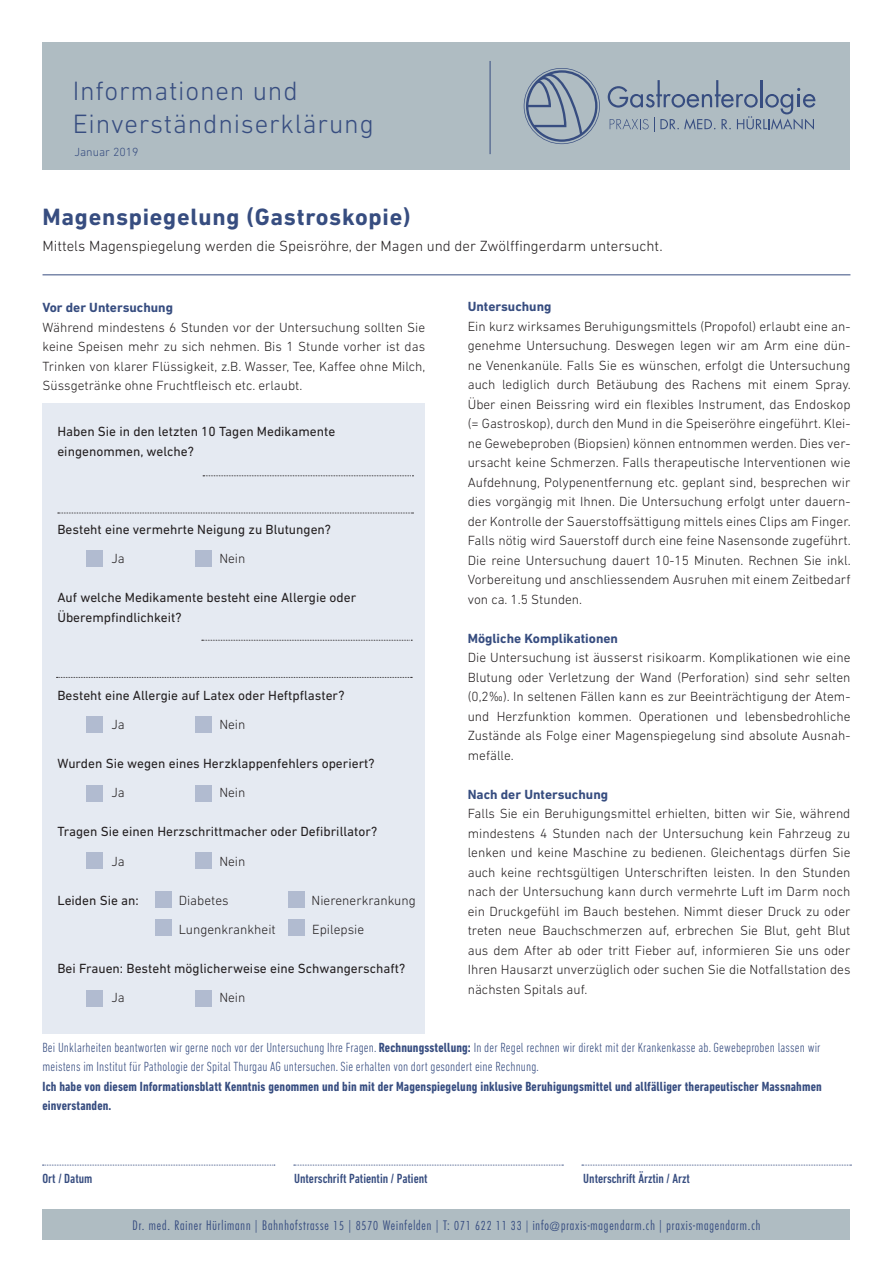
<style>
.page{position:relative;width:893px;height:1263px;background:#fff}
.page>*{position:absolute;margin:0;border:0;box-sizing:border-box;transform-origin:0 0}
.t1{font:300 27px/33px "DIN Next LT Pro";letter-spacing:.03em;color:#374d80}
.t2{font:700 24px "DIN Next LT Pro";letter-spacing:.03em;color:#374d80}
.t3{font:300 15px "DIN Next LT Pro";color:#231f20}
.t4{font:300 13.5px/19.5px "DIN Next LT Pro";color:#231f20;text-align:justify}
.t5{font:13.5px/19.5px "DIN Next LT Pro";color:#231f20}
.t6{font:300 condensed 13.5px/19.5px "DIN Next LT Pro";letter-spacing:.01em;color:#374d80}
.t7{font:700 condensed 13.5px/19.5px "DIN Next LT Pro";letter-spacing:.01em;color:#374d80}
.t8{font:700 13.5px "DIN Next LT Pro";color:#374d80}
.t9{font:500 condensed 13.5px "DIN Next LT Pro";color:#374d80}
.t10{font:300 condensed 12.75px "Futura Std";letter-spacing:.07em;color:#374d80}
.t11{font:300 12px "DIN Next LT Pro";color:#374d80}
.s1{font-weight:700}
.s2{font-size:12px}
.s3{font-size:12.3px}
</style>
<div class="page">
<div style="left:43px;top:43px;width:807px;height:127px;background:#afbcc2"></div>
<svg style="left:524px;top:68px;width:76px;height:76px"></svg>
<svg style="left:608px;top:80px;width:208px;height:52px"></svg>
<hr style="left:490px;top:61px;width:1px;height:93px;background:#374d80">
<div style="left:43px;top:1209px;width:807px;height:30px;background:#afbcc2"></div>
<hr style="left:43px;top:274px;width:807px;height:1px;background:#374d80">
<svg style="left:43px;top:1165px;width:232px;height:1px"></svg>
<svg style="left:294px;top:1165px;width:269px;height:1px"></svg>
<svg style="left:582px;top:1165px;width:269px;height:1px"></svg>
<div style="left:43px;top:403px;width:382px;height:630px;background:#e5eaf2"></div>
<div style="left:86px;top:550px;width:17px;height:16px;background:#b1bbd0"></div>
<div style="left:195px;top:550px;width:16px;height:16px;background:#b1bbd0"></div>
<div style="left:86px;top:716px;width:17px;height:16px;background:#b1bbd0"></div>
<div style="left:195px;top:716px;width:16px;height:16px;background:#b1bbd0"></div>
<div style="left:86px;top:785px;width:17px;height:16px;background:#b1bbd0"></div>
<div style="left:195px;top:785px;width:16px;height:16px;background:#b1bbd0"></div>
<div style="left:86px;top:852px;width:17px;height:16px;background:#b1bbd0"></div>
<div style="left:195px;top:852px;width:16px;height:16px;background:#b1bbd0"></div>
<div style="left:86px;top:990px;width:17px;height:16px;background:#b1bbd0"></div>
<div style="left:195px;top:990px;width:16px;height:16px;background:#b1bbd0"></div>
<div style="left:156px;top:891px;width:16px;height:17px;background:#b1bbd0"></div>
<div style="left:288px;top:891px;width:17px;height:17px;background:#b1bbd0"></div>
<div style="left:156px;top:919px;width:16px;height:17px;background:#b1bbd0"></div>
<div style="left:288px;top:919px;width:17px;height:17px;background:#b1bbd0"></div>
<svg style="left:203px;top:475px;width:210px;height:1px"></svg>
<svg style="left:58px;top:513px;width:355px;height:1px"></svg>
<svg style="left:202px;top:640px;width:210px;height:1px"></svg>
<svg style="left:57px;top:677px;width:355px;height:1px"></svg>
<h1 class="t1" style="left:73px;top:74px;width:303px">Informationen und<br>Einverständniserklärung</h1>
<p class="t11" style="left:74px;top:145px;width:66px">Januar 2019</p>
<h2 class="t2" style="left:43px;top:203px;width:369px">Magenspiegelung (Gastroskopie)</h2>
<p class="t3" style="left:43px;top:237px;width:622px">Mittels Magenspiegelung werden die Speisröhre, der Magen und der Zwölffingerdarm untersucht.</p>
<p class="t8" style="left:43px;top:300px;width:132px">Vor der Untersuchung</p>
<p class="t4" style="left:43px;top:317px;width:384px">Während mindestens 6 Stunden vor der Untersuchung sollten Sie keine Speisen mehr zu sich nehmen. Bis 1 Stunde vorher ist das Trinken von klarer Flüssigkeit, z.B. Wasser, Tee, Kaffee ohne Milch, Süssgetränke ohne Fruchtfleisch etc. erlaubt.</p>
<p class="t5" style="left:57px;top:422px;width:279px">Haben Sie in den letzten 10 Tagen Medikamente eingenommen, welche?</p>
<p class="t5" style="left:57px;top:519px;width:275px">Besteht eine vermehrte Neigung zu Blutungen?</p>
<p class="t4" style="left:111px;top:549px;width:15px">Ja</p>
<p class="t4" style="left:219px;top:549px;width:28px">Nein</p>
<p class="t5" style="left:57px;top:588px;width:300px">Auf welche Medikamente besteht eine Allergie oder<br>Überempfindlichkeit?</p>
<p class="t5" style="left:57px;top:685px;width:289px">Besteht eine Allergie auf Latex oder Heftpflaster?</p>
<p class="t4" style="left:111px;top:714px;width:15px">Ja</p>
<p class="t4" style="left:219px;top:714px;width:28px">Nein</p>
<p class="t5" style="left:57px;top:753px;width:319px">Wurden Sie wegen eines Herzklappenfehlers operiert?</p>
<p class="t4" style="left:111px;top:783px;width:15px">Ja</p>
<p class="t4" style="left:219px;top:783px;width:28px">Nein</p>
<p class="t5" style="left:57px;top:822px;width:321px">Tragen Sie einen Herzschrittmacher oder Defibrillator?</p>
<p class="t4" style="left:111px;top:851px;width:15px">Ja</p>
<p class="t4" style="left:219px;top:851px;width:28px">Nein</p>
<p class="t5" style="left:57px;top:890px;width:83px">Leiden Sie an:</p>
<p class="t4" style="left:179px;top:890px;width:51px">Diabetes</p>
<p class="t4" style="left:312px;top:890px;width:106px">Nierenerkrankung</p>
<p class="t4" style="left:179px;top:919px;width:99px">Lungenkrankheit</p>
<p class="t4" style="left:312px;top:919px;width:53px">Epilepsie</p>
<p class="t5" style="left:57px;top:958px;width:349px">Bei Frauen: Besteht möglicherweise eine Schwangerschaft?</p>
<p class="t4" style="left:111px;top:987px;width:15px">Ja</p>
<p class="t4" style="left:219px;top:987px;width:28px">Nein</p>
<p class="t8" style="left:468px;top:299px;width:85px">Untersuchung</p>
<p class="t4" style="left:468px;top:316px;width:385px">Ein kurz wirksames Beruhigungsmittels (Propofol) erlaubt eine an&shy;genehme Untersuchung. Deswegen legen wir am Arm eine dün&shy;ne Venenkanüle. Falls Sie es wünschen, erfolgt die Untersuchung auch lediglich durch Betäubung des Rachens mit einem Spray.<br>Über einen Beissring wird ein flexibles Instrument, das Endoskop (= Gastroskop), durch den Mund in die Speiseröhre eingeführt. Klei&shy;ne Gewebeproben (Biopsien) können entnommen werden. Dies ver&shy;ursacht keine Schmerzen. Falls therapeutische Interventionen wie Aufdehnung, Polypenentfernung etc. geplant sind, besprechen wir dies vorgängig mit Ihnen. Die Untersuchung erfolgt unter dauern&shy;der Kontrolle der Sauerstoffsättigung mittels eines Clips am Finger.<br>Falls nötig wird Sauerstoff durch eine feine Nasensonde zugeführt.<br>Die reine Untersuchung dauert 10-15 Minuten. Rechnen Sie inkl.<br>Vorbereitung und anschliessendem Ausruhen mit einem Zeitbedarf von ca. 1.5 Stunden.</p>
<p class="t8" style="left:468px;top:630px;width:152px">Mögliche Komplikationen</p>
<p class="t4" style="left:468px;top:648px;width:384px">Die Untersuchung ist äusserst risikoarm. Komplikationen wie eine Blutung oder Verletzung der Wand (Perforation) sind sehr selten (0,2‰). In seltenen Fällen kann es zur Beeinträchtigung der Atem&shy;und Herzfunktion kommen. Operationen und lebensbedrohliche Zustände als Folge einer Magenspiegelung sind absolute Ausnah&shy;mefälle.</p>
<p class="t8" style="left:468px;top:786px;width:142px">Nach der Untersuchung</p>
<p class="t4" style="left:468px;top:804px;width:384px">Falls Sie ein Beruhigungsmittel erhielten, bitten wir Sie, während mindestens 4 Stunden nach der Untersuchung kein Fahrzeug zu lenken und keine Maschine zu bedienen. Gleichentags dürfen Sie auch keine rechtsgültigen Unterschriften leisten. In den Stunden nach der Untersuchung kann durch vermehrte Luft im Darm noch ein Druckgefühl im Bauch bestehen. Nimmt dieser Druck zu oder treten neue Bauchschmerzen auf, erbrechen Sie Blut, geht Blut aus dem After ab oder tritt Fieber auf, informieren Sie uns oder Ihren Hausarzt unverzüglich oder suchen Sie die Notfallstation des nächsten Spitals auf.</p>
<p class="t6" style="left:43px;top:1037px;width:780px">Bei Unklarheiten beantworten wir gerne noch vor der Untersuchung Ihre Fragen. <span class="s1">Rechnungsstellung:</span> In der Regel rechnen wir direkt mit der Krankenkasse ab. Gewebeproben lassen wir meistens im Institut für Pathologie der Spital Thurgau AG untersuchen. Sie erhalten von dort gesondert eine Rechnung.</p>
<p class="t7" style="left:43px;top:1077px;width:781px">Ich habe von diesem Informationsblatt Kenntnis genommen und bin mit der Magenspiegelung inklusive Beruhigungsmittel und allfälliger therapeutischer Massnahmen einverstanden.</p>
<p class="t9" style="left:43px;top:1170px;width:52px">Ort / Datum</p>
<p class="t9" style="left:294px;top:1170px;width:135px">Unterschrift Patientin / Patient</p>
<p class="t9" style="left:583px;top:1170px;width:108px">Unterschrift Ärztin / Arzt</p>
<p class="t10" style="left:133px;top:1218px;width:629px">Dr. med. Rainer Hürlimann | Bahnhofstrasse <span class="s2">15</span> | <span class="s2">8570</span> Weinfelden | T: <span class="s2">071 622 11 33 |</span> info<span class="s3">@</span>praxis-magendarm.ch | praxis-magendarm.ch</p>
</div>
